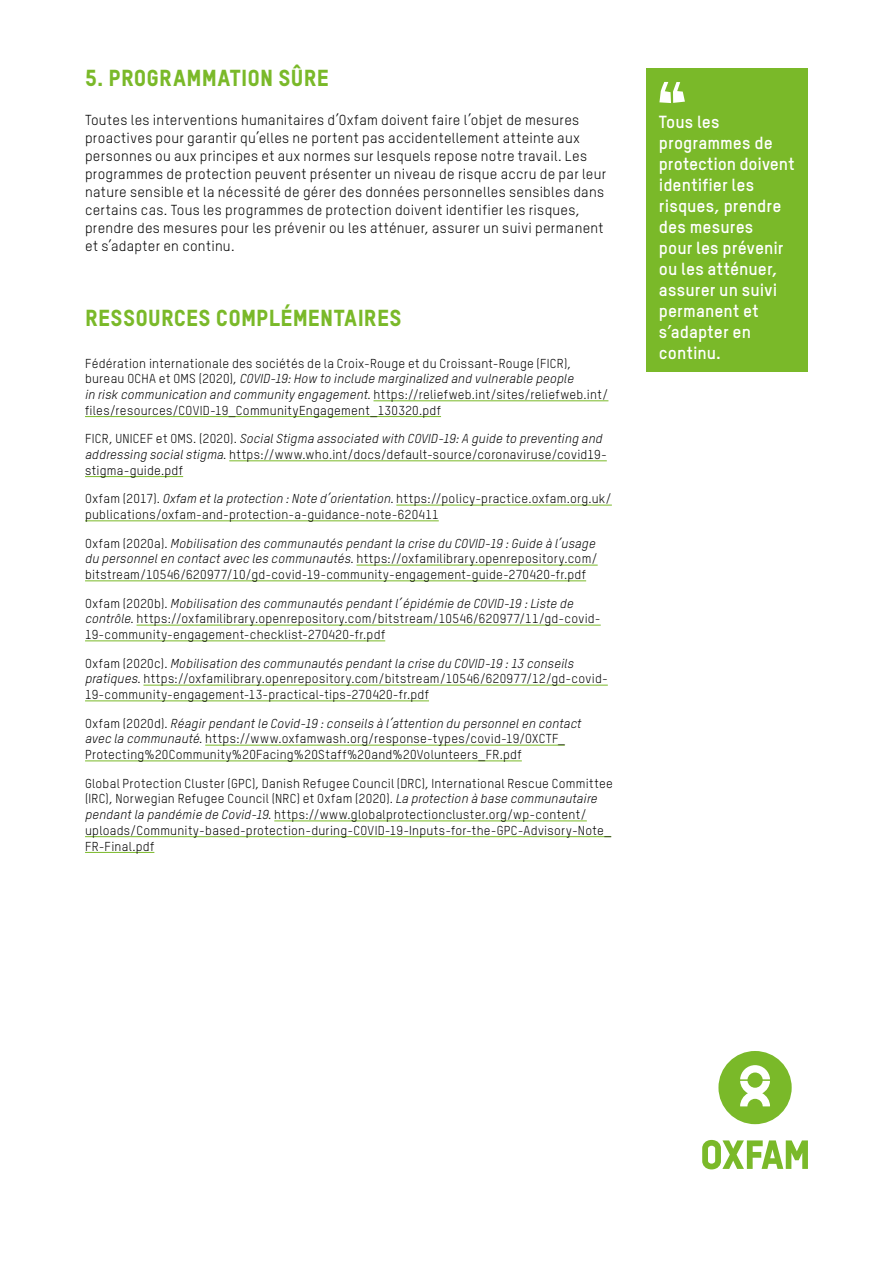
<style>
.page{position:relative;width:893px;height:1263px;background:#fff}
.page>*{position:absolute;margin:0;border:0;box-sizing:border-box;transform-origin:0 0}
.t1{font:22.8px "Oxfam TSTARPRO Headline";letter-spacing:.01em;color:#7ab929}
.t2{font:700 17.25px/21px "Oxfam TSTARPRO";letter-spacing:.005em;color:#fff}
.t3{font:14.25px/18px "Oxfam TSTARPRO";letter-spacing:.02em;color:#000}
.t4{font:12.75px/15.8px "Oxfam TSTARPRO";letter-spacing:.02em;color:#000}
.s1{font-style:italic}
</style>
<div class="page">
<svg style="left:718px;top:1051px;width:74px;height:73px"></svg>
<svg style="left:702px;top:1140px;width:106px;height:29px"></svg>
<div style="left:646px;top:68px;width:162px;height:304px;background:#7ab929"></div>
<svg style="left:659px;top:82px;width:26px;height:21px"></svg>
<hr style="left:373px;top:400px;width:235px;height:1px;background:#7ab929">
<hr style="left:85px;top:416px;width:356px;height:1px;background:#7ab929">
<hr style="left:229px;top:460px;width:378px;height:1px;background:#7ab929">
<hr style="left:85px;top:476px;width:98px;height:1px;background:#7ab929">
<hr style="left:396px;top:505px;width:216px;height:1px;background:#7ab929">
<hr style="left:85px;top:520px;width:354px;height:1px;background:#7ab929">
<hr style="left:356px;top:565px;width:242px;height:1px;background:#7ab929">
<hr style="left:85px;top:580px;width:501px;height:1px;background:#7ab929">
<hr style="left:137px;top:625px;width:464px;height:1px;background:#7ab929">
<hr style="left:85px;top:640px;width:300px;height:1px;background:#7ab929">
<hr style="left:143px;top:685px;width:465px;height:1px;background:#7ab929">
<hr style="left:85px;top:700px;width:344px;height:1px;background:#7ab929">
<hr style="left:205px;top:745px;width:360px;height:1px;background:#7ab929">
<hr style="left:85px;top:760px;width:437px;height:1px;background:#7ab929">
<hr style="left:274px;top:820px;width:313px;height:1px;background:#7ab929">
<hr style="left:85px;top:836px;width:526px;height:1px;background:#7ab929">
<hr style="left:85px;top:852px;width:69px;height:1px;background:#7ab929">
<h1 class="t1" style="left:85px;top:63px;width:245px">5. PROGRAMMATION SÛRE</h1>
<p class="t3" style="left:85px;top:111px;width:523px">Toutes les interventions humanitaires d’Oxfam doivent faire l’objet de mesures proactives pour garantir qu’elles ne portent pas accidentellement atteinte aux personnes ou aux principes et aux normes sur lesquels repose notre travail. Les programmes de protection peuvent présenter un niveau de risque accru de par leur nature sensible et la nécessité de gérer des données personnelles sensibles dans certains cas. Tous les programmes de protection doivent identifier les risques, prendre des mesures pour les prévenir ou les atténuer, assurer un suivi permanent et s’adapter en continu.</p>
<h1 class="t1" style="left:85px;top:304px;width:318px">RESSOURCES COMPLÉMENTAIRES</h1>
<p class="t4" style="left:85px;top:355px;width:525px">Fédération internationale des sociétés de la Croix-Rouge et du Croissant-Rouge (FICR), bureau OCHA et OMS (2020), <span class="s1">COVID-19: How to include marginalized and vulnerable people<br>in risk communication and community engagement</span>. https://reliefweb.int/sites/reliefweb.int/ files/resources/COVID-19_CommunityEngagement_130320.pdf</p>
<p class="t4" style="left:85px;top:431px;width:523px">FICR, UNICEF et OMS. (2020). <span class="s1">Social Stigma associated with COVID-19: A guide to preventing and addressing social stigma</span>. https://www.who.int/docs/default-source/coronaviruse/covid19- stigma-guide.pdf</p>
<p class="t4" style="left:85px;top:491px;width:528px">Oxfam (2017). <span class="s1">Oxfam et la protection : Note d’orientation</span>. https://policy-practice.oxfam.org.uk/ publications/oxfam-and-protection-a-guidance-note-620411</p>
<p class="t4" style="left:85px;top:535px;width:514px">Oxfam (2020a). <span class="s1">Mobilisation des communautés pendant la crise du COVID-19 : Guide à l’usage du personnel en contact avec les communautés</span>. https://oxfamilibrary.openrepository.com/ bitstream/10546/620977/10/gd-covid-19-community-engagement-guide-270420-fr.pdf</p>
<p class="t4" style="left:85px;top:595px;width:517px">Oxfam (2020b). <span class="s1">Mobilisation des communautés pendant l’épidémie de COVID-19 : Liste de contrôle</span>. https://oxfamilibrary.openrepository.com/bitstream/10546/620977/11/gd-covid-<br>19-community-engagement-checklist-270420-fr.pdf</p>
<p class="t4" style="left:85px;top:655px;width:524px">Oxfam (2020c). <span class="s1">Mobilisation des communautés pendant la crise du COVID-19 : 13 conseils pratiques</span>. https://oxfamilibrary.openrepository.com/bitstream/10546/620977/12/gd-covid-<br>19-community-engagement-13-practical-tips-270420-fr.pdf</p>
<p class="t4" style="left:85px;top:715px;width:498px">Oxfam (2020d). <span class="s1">Réagir pendant le Covid-19 : conseils à l’attention du personnel en contact avec la communauté</span>. https://www.oxfamwash.org/response-types/covid-19/OXCTF_<br>Protecting%20Community%20Facing%20Staff%20and%20Volunteers_FR.pdf</p>
<p class="t4" style="left:85px;top:775px;width:529px">Global Protection Cluster (GPC), Danish Refugee Council (DRC), International Rescue Committee (IRC), Norwegian Refugee Council (NRC) et Oxfam (2020). <span class="s1">La protection à base communautaire pendant la pandémie de Covid-19</span>. https://www.globalprotectioncluster.org/wp-content/ uploads/Community-based-protection-during-COVID-19-Inputs-for-the-GPC-Advisory-Note_ FR-Final.pdf</p>
<h2 class="t2" style="left:659px;top:111px;width:137px">Tous les programmes de protection doivent identifier les risques, prendre des mesures<br>pour les prévenir ou les atténuer, assurer un suivi permanent et s’adapter en continu.</h2>
</div>
